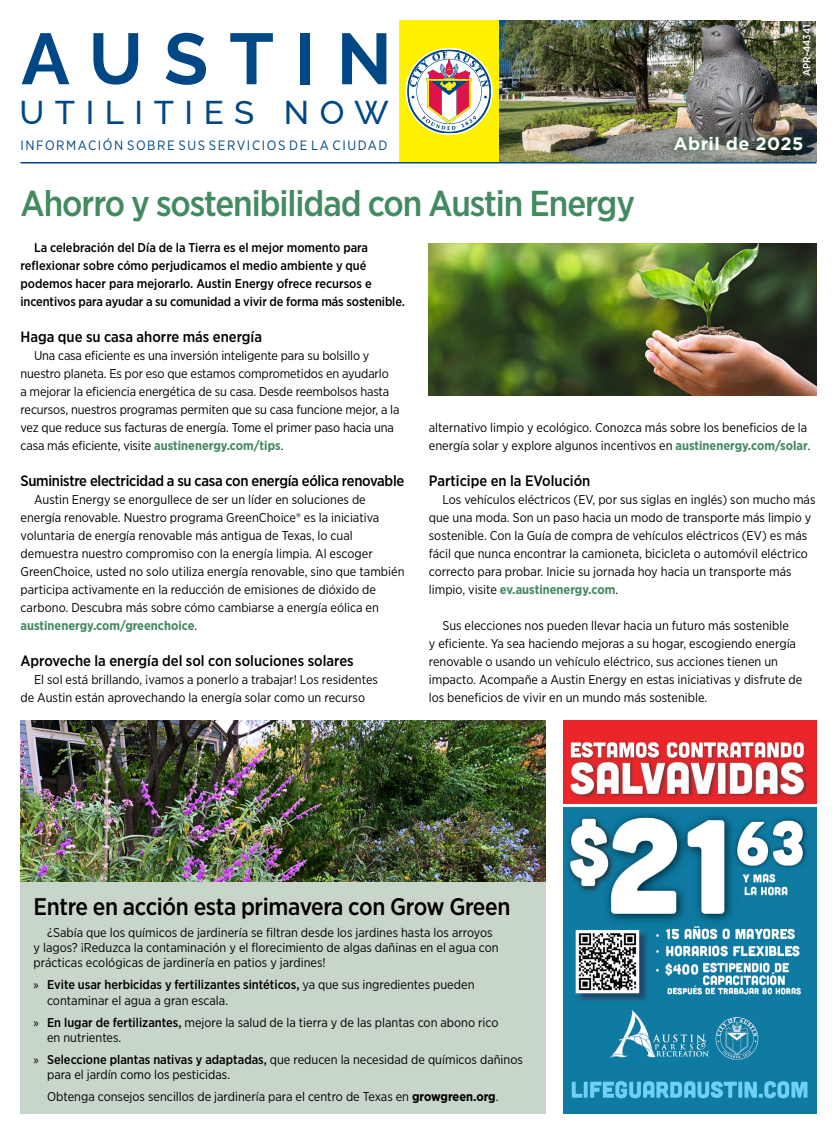
<style>
.page{position:relative;width:837px;height:1134px;background:#fff}
.page>*{position:absolute;margin:0;border:0;box-sizing:border-box;transform-origin:0 0}
.t1{font:700 72px "Raleway";letter-spacing:.295em;color:#004785}
.t2{font:500 36px "Gotham Narrow";letter-spacing:-.03em;color:#438a60}
.t3{font:500 33px "Raleway";letter-spacing:.32em;color:#004785}
.t4{font:500 24px "Gotham Narrow";letter-spacing:-.015em;color:#000}
.t5{font:700 18px "Gotham";letter-spacing:.02em;color:#fff}
.t6{font:500 15px "Gotham Narrow";color:#000}
.t7{font:500 15px "Gotham Narrow";letter-spacing:-.02em;color:#000}
.t8{font:13.5px "Gotham Narrow";letter-spacing:.115em;color:#004785}
.t9{font:12.75px/18px "Gotham Narrow";color:#000}
.t10{font:500 12.75px/18px "Gotham Narrow";color:#000}
.t11{font:500 10.5px "Gotham Narrow";color:#fff}
.s1{font-weight:700;color:#438a60}
.s2{font-family:"Myriad Pro"}
.s3{font-weight:500}
.s4{font-weight:700}
</style>
<div class="page">
<img style="left:499px;top:21px;width:317px;height:141px">
<div style="left:668px;top:130px;width:141px;height:27px;background:#1a4f33;opacity:.75"></div>
<div style="left:399px;top:21px;width:100px;height:142px;background:#fff200"></div>
<hr style="left:21px;top:162px;width:795px;height:2px;background:#004785">
<svg style="left:407px;top:50px;width:84px;height:83px"></svg>
<svg style="left:796px;top:21px;width:20px;height:27px"></svg>
<img style="left:428px;top:243px;width:389px;height:153px">
<div style="left:20px;top:721px;width:525px;height:393px;background:#c8d5c9"></div>
<img style="left:20px;top:720px;width:525px;height:162px">
<img style="left:563px;top:720px;width:254px;height:394px">
<h1 class="t1" style="left:21px;top:1px;width:372px">AUSTIN</h1>
<h3 class="t3" style="left:19px;top:86px;width:371px">UTILITIES NOW</h3>
<p class="t8" style="left:21px;top:137px;width:368px">INFORMACIÓN SOBRE SUS SERVICIOS DE LA CIUDAD</p>
<p class="t11" style="left:800px;top:76px;width:53px;rotate:-90deg">APR-44341</p>
<h3 class="t5" style="left:674px;top:132px;width:131px">Abril de 2025</h3>
<h2 class="t2" style="left:21px;top:180px;width:616px">Ahorro y sostenibilidad con Austin Energy</h2>
<p class="t10" style="left:21px;top:238px;width:386px;text-indent:14px">La celebración del Día de la Tierra es el mejor momento para reflexionar sobre cómo perjudicamos el medio ambiente y qué podemos hacer para mejorarlo. Austin Energy ofrece recursos e incentivos para ayudar a su comunidad a vivir de forma más sostenible.</p>
<p class="t6" style="left:21px;top:327px;width:243px">Haga que su casa ahorre más energía</p>
<p class="t9" style="left:21px;top:346px;width:381px;text-indent:14px">Una casa eficiente es una inversión inteligente para su bolsillo y nuestro planeta. Es por eso que estamos comprometidos en ayudarlo<br>a mejorar la eficiencia energética de su casa. Desde reembolsos hasta recursos, nuestros programas permiten que su casa funcione mejor, a la vez que reduce sus facturas de energía. Tome el primer paso hacia una casa más eficiente, visite <span class="s1">austinenergy.com/tips</span>.</p>
<p class="t7" style="left:21px;top:471px;width:385px">Suministre electricidad a su casa con energía eólica renovable</p>
<p class="t9" style="left:21px;top:490px;width:386px;text-indent:14px">Austin Energy se enorgullece de ser un líder en soluciones de energía renovable. Nuestro programa GreenChoice® es la iniciativa voluntaria de energía renovable más antigua de Texas, lo cual demuestra nuestro compromiso con la energía limpia. Al escoger GreenChoice, usted no solo utiliza energía renovable, sino que también participa activamente en la reducción de emisiones de dióxido de carbono. Descubra más sobre cómo cambiarse a energía eólica en <span class="s1">austinenergy.com/greenchoice</span>.</p>
<p class="t6" style="left:21px;top:651px;width:335px">Aproveche la energía del sol con soluciones solares</p>
<p class="t9" style="left:21px;top:670px;width:359px;text-indent:14px">El sol está brillando, ¡vamos a ponerlo a trabajar! Los residentes de Austin están aprovechando la energía solar como un recurso</p>
<p class="t9" style="left:429px;top:418px;width:383px">alternativo limpio y ecológico. Conozca más sobre los beneficios de la energía solar y explore algunos incentivos en <span class="s1">austinenergy.com/solar</span>.</p>
<p class="t6" style="left:429px;top:471px;width:163px">Participe en la EVolución</p>
<p class="t9" style="left:429px;top:490px;width:388px;text-indent:14px">Los vehículos eléctricos (EV, por sus siglas en inglés) son mucho más que una moda. Son un paso hacia un modo de transporte más limpio y sostenible. Con la Guía de compra de vehículos eléctricos (EV) es más fácil que nunca encontrar la camioneta, bicicleta o automóvil eléctrico correcto para probar. Inicie su jornada hoy hacia un transporte más limpio, visite <span class="s1">ev.austinenergy.com</span>.</p>
<p class="t9" style="left:429px;top:616px;width:375px;text-indent:14px">Sus elecciones nos pueden llevar hacia un futuro más sostenible<br>y eficiente. Ya sea haciendo mejoras a su hogar, escogiendo energía renovable o usando un vehículo eléctrico, sus acciones tienen un impacto. Acompañe a Austin Energy en estas iniciativas y disfrute de los beneficios de vivir en un mundo más sostenible.</p>
<h3 class="t4" style="left:34px;top:891px;width:478px">Entre en acción esta primavera con Grow Green</h3>
<p class="t9" style="left:34px;top:924px;width:467px;line-height:15.3px;text-indent:14px">¿Sabía que los químicos de jardinería se filtran desde los jardines hasta los arroyos y lagos? ¡Reduzca la contaminación y el florecimiento de algas dañinas en el agua con prácticas ecológicas de jardinería en patios y jardines!</p>
<p class="t9" style="left:47px;top:977px;width:429px;line-height:15.3px;text-indent:-14px"><span class="s2">»</span> <span class="s3">Evite usar herbicidas y fertilizantes sintéticos,</span> ya que sus ingredientes pueden contaminar el agua a gran escala.</p>
<p class="t9" style="left:47px;top:1014px;width:453px;line-height:15.3px;text-indent:-14px"><span class="s2">»</span> <span class="s3">En lugar de fertilizantes,</span> mejore la salud de la tierra y de las plantas con abono rico en nutrientes.</p>
<p class="t9" style="left:47px;top:1052px;width:477px;line-height:15.3px;text-indent:-14px"><span class="s2">»</span> <span class="s3">Seleccione plantas nativas y adaptadas,</span> que reducen la necesidad de químicos dañinos para el jardín como los pesticidas.</p>
<p class="t9" style="left:47px;top:1088px;width:453px">Obtenga consejos sencillos de jardinería para el centro de Texas en <span class="s4">growgreen.org</span>.</p>
</div>
